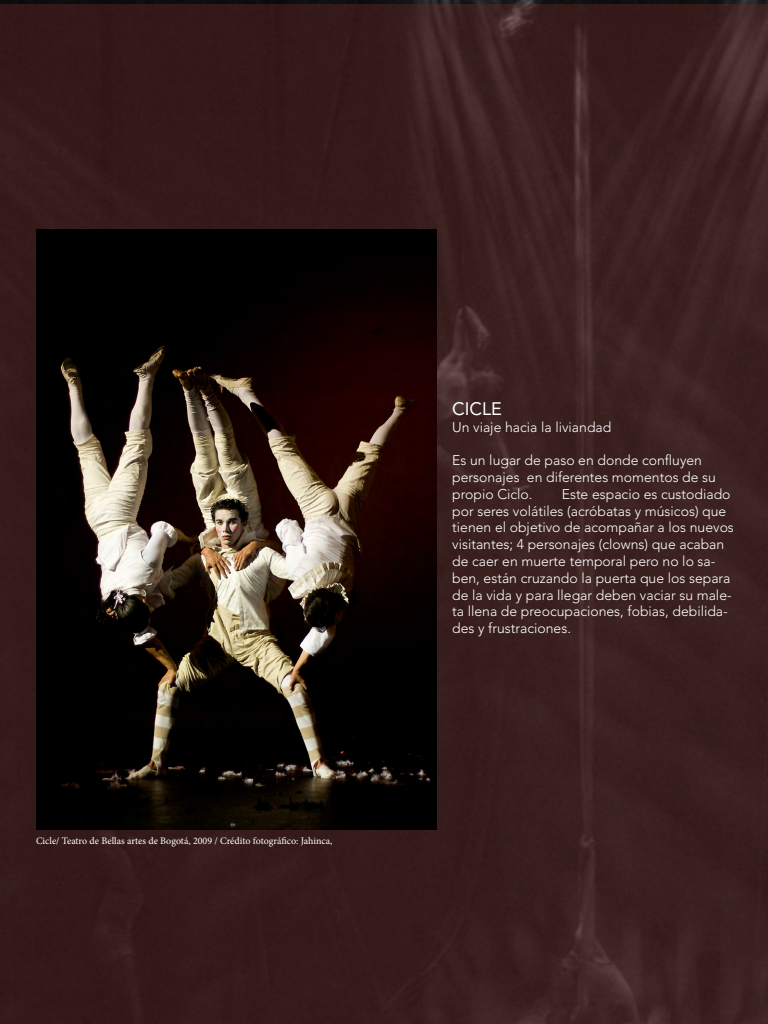
<style>
.page{position:relative;width:768px;height:1024px;background:#fff}
.page>*{position:absolute;margin:0;border:0;box-sizing:border-box;transform-origin:0 0}
.t1{font:18px "Avenir LT Std";color:#fff}
.t2{font:300 14px/16.8px "Avenir LT Std";color:#fff}
.t3{font:10px "Minion Pro";color:#fff}
</style>
<div class="page">
<div style="left:0;top:4px;width:768px;height:1020px;background:#381f1e"></div>
<img style="left:36px;top:229px;width:400px;height:601px">
<p class="t3" style="left:36px;top:834px;width:298px">Cicle/ Teatro de Bellas artes de Bogotá, 2009 / Crédito fotográfico: Jahinca,</p>
<p class="t1" style="left:452px;top:398px;width:51px">CICLE</p>
<p class="t2" style="left:452px;top:418px;width:161px">Un viaje hacia la liviandad</p>
<p class="t2" style="left:452px;top:452px;width:265px">Es un lugar de paso en donde confluyen personajes en diferentes momentos de su propio Ciclo.</p>
<p class="t2" style="left:452px;top:486px;width:283px;text-indent:110px">Este espacio es custodiado por seres volátiles (acróbatas y músicos) que tienen el objetivo de acompañar a los nuevos visitantes; 4 personajes (clowns) que acaban de caer en muerte temporal pero no lo sa&shy;ben, están cruzando la puerta que los separa de la vida y para llegar deben vaciar su male&shy;ta llena de preocupaciones, fobias, debilida&shy;des y frustraciones.</p>
</div>
